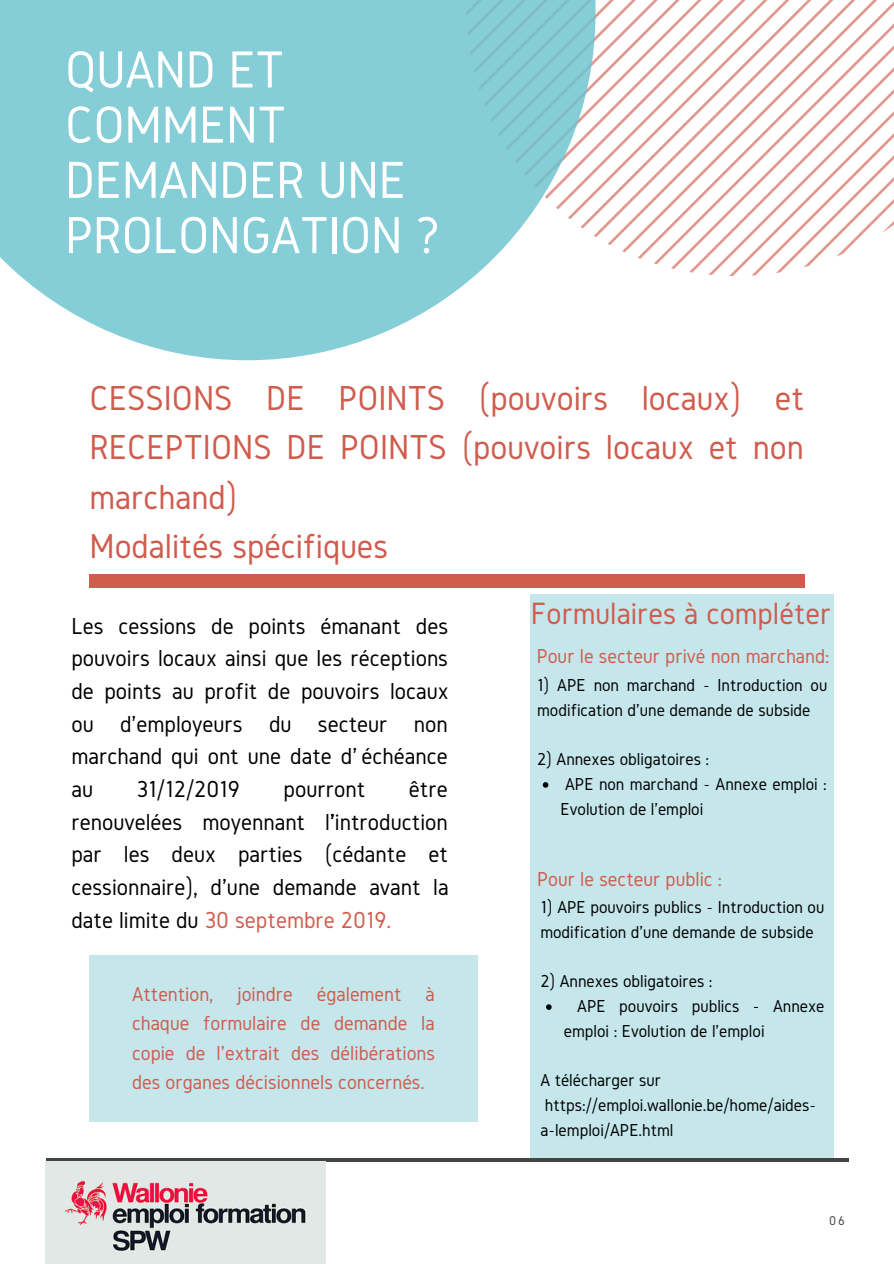
<style>
.page{position:relative;width:894px;height:1264px;background:#fff}
.page>*{position:absolute;margin:0;border:0;box-sizing:border-box;transform-origin:0 0}
.t1{font:54px/55.2px "Gidole";letter-spacing:-.01em;color:#fff}
.t2{font:36px/49.5px "Gidole";color:#d05c4e}
.t3{font:31.95px "Gidole";color:#d05c4e}
.t4{font:24px/32.7px "Gidole";color:#000;text-align:justify}
.t5{font:21px/29.2px "Gidole";color:#d05c4e;text-align:justify}
.t6{font:18px/24.8px "Gidole";color:#000}
.t7{font:13.2px "Gidole";color:#444440}
.s1{color:#d05c4e}
</style>
<div class="page">
<svg style="left:595px;top:0;width:298px;height:275px"></svg>
<hr style="left:46px;top:1158px;width:802px;height:3px;background:#444440">
<svg style="left:0;top:0;width:595px;height:360px;fill:#85cdd7"></svg>
<img style="left:46px;top:1161px;width:279px;height:102px">
<div style="left:89px;top:574px;width:715px;height:14px;background:#d05c4e"></div>
<div style="left:530px;top:594px;width:303px;height:563px;background:#c5e7ec"></div>
<svg style="left:542px;top:782px;width:6px;height:5px"></svg>
<svg style="left:546px;top:1004px;width:5px;height:5px"></svg>
<div style="left:89px;top:955px;width:389px;height:166px;background:#c5e7ec"></div>
<h1 class="t1" style="left:65px;top:41px;width:377px">QUAND ET<br>COMMENT<br>DEMANDER UNE<br>PROLONGATION ?</h1>
<h2 class="t2" style="left:89px;top:372px;width:716px">CESSIONS DE POINTS (pouvoirs locaux) et<br>RECEPTIONS DE POINTS (pouvoirs locaux et non marchand)<br>Modalités spécifiques</h2>
<h3 class="t4" style="left:71px;top:609px;width:379px">Les cessions de points émanant des pouvoirs locaux ainsi que les réceptions de points au profit de pouvoirs locaux ou d'employeurs du secteur non marchand qui ont une date d’ échéance au</h3>
<h3 class="t4" style="left:137px;top:772px;width:105px">31/12/2019</h3>
<h3 class="t4" style="left:283px;top:772px;width:83px">pourront</h3>
<h3 class="t4" style="left:71px;top:772px;width:379px;text-indent:337px">être renouvelées moyennant l’'introduction par les deux parties (cédante et cessionnaire), d'une demande avant la date limite du <span class="s1">30 septembre 2019.</span></h3>
<p class="t5" style="left:132px;top:979px;width:304px">Attention, joindre également à chaque formulaire de demande la copie de l'extrait des délibérations des organes décisionnels concernés.</p>
<h3 class="t3" style="left:530px;top:596px;width:302px">Formulaires à compléter</h3>
<p class="t5" style="left:536px;top:640px;width:294px">Pour le secteur privé non marchand:</p>
<p class="t6" style="left:537px;top:672px;width:291px">1) APE non marchand - Introduction ou modification d'une demande de subside</p>
<p class="t6" style="left:560px;top:746px;width:268px;text-indent:-23px">2) Annexes obligatoires :<br>APE non marchand - Annexe emploi :<br>Evolution de l'emploi</p>
<p class="t5" style="left:537px;top:864px;width:186px">Pour le secteur public :</p>
<p class="t6" style="left:540px;top:894px;width:285px">1) APE pouvoirs publics - Introduction ou modification d'une demande de subside</p>
<p class="t6" style="left:540px;top:968px;width:173px">2) Annexes obligatoires :</p>
<p class="t6" style="left:577px;top:993px;width:249px">APE pouvoirs publics - Annexe</p>
<p class="t6" style="left:563px;top:1018px;width:202px">emploi : Evolution de l'emploi</p>
<p class="t6" style="left:540px;top:1067px;width:277px">A télécharger sur https://emploi.wallonie.be/home/aides&shy;a-lemploi/APE.html</p>
<p class="t7" style="left:828px;top:1213px;width:17px">06</p>
</div>
